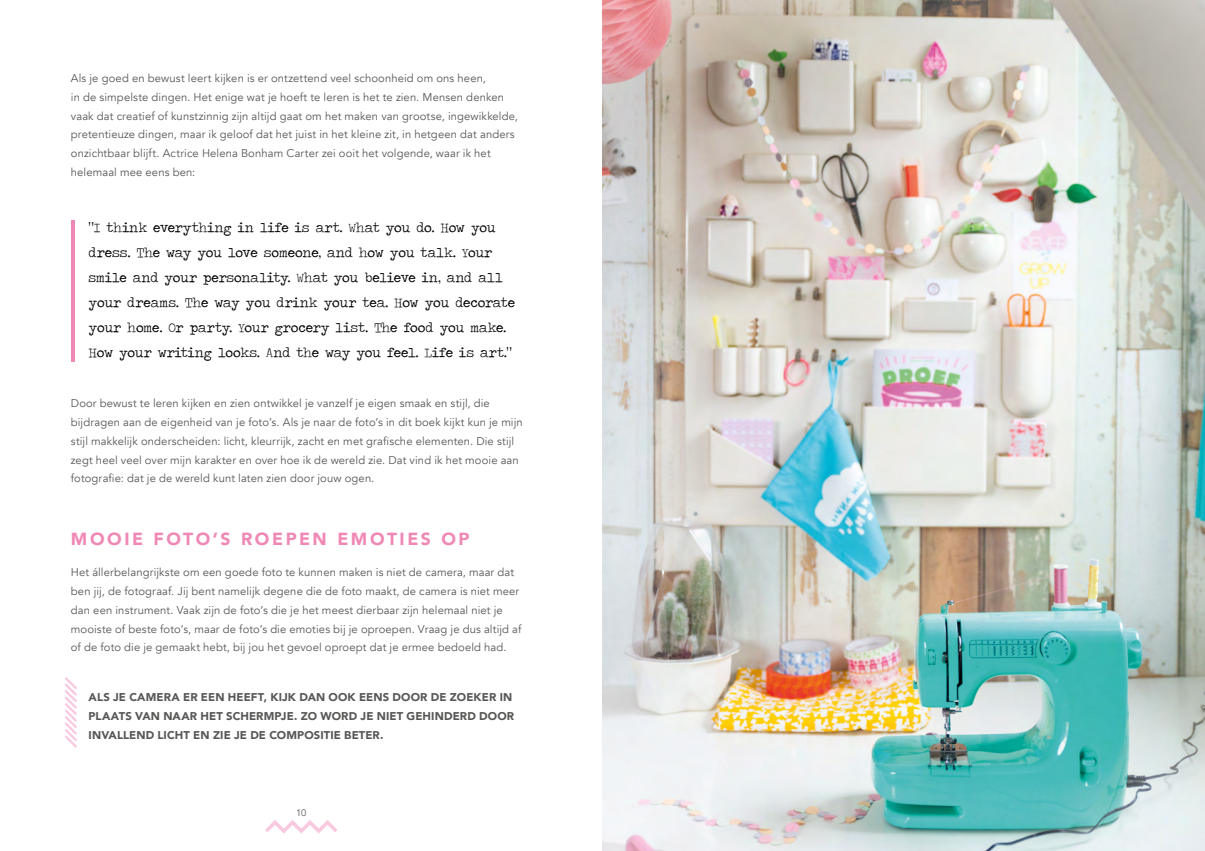
<style>
.page{position:relative;width:1205px;height:851px;background:#fff}
.page>*{position:absolute;margin:0;border:0;box-sizing:border-box;transform-origin:0 0}
.t1{font:900 17.5px "Avenir";letter-spacing:.15em;color:#f088b6}
.t2{font:13.75px/25px "Traveling Typewriter";letter-spacing:-.01em;color:#000}
.t3{font:11.25px/18.8px "Avenir";letter-spacing:.01em;color:#575756}
.t4{font:900 11.25px/18.8px "Avenir";letter-spacing:.01em;color:#575756}
.t5{font:9.38px "Avenir";color:#575756}
</style>
<div class="page">
<svg style="left:265px;top:820px;width:72px;height:14px"></svg>
<img style="left:602px;top:0;width:603px;height:850px">
<hr style="left:71px;top:220px;width:3px;height:141px;background:#f088b6">
<svg style="left:65px;top:677px;width:12px;height:71px"></svg>
<p class="t3" style="left:71px;top:69px;width:449px">Als je goed en bewust leert kijken is er ontzettend veel schoonheid om ons heen,<br>in de simpelste dingen. Het enige wat je hoeft te leren is het te zien. Mensen denken vaak dat creatief of kunstzinnig zijn altijd gaat om het maken van grootse, ingewikkelde, pretentieuze dingen, maar ik geloof dat het juist in het kleine zit, in hetgeen dat anders onzichtbaar blijft. Actrice Helena Bonham Carter zei ooit het volgende, waar ik het helemaal mee eens ben:</p>
<p class="t2" style="left:89px;top:215px;width:428px">“I think everything in life is art. What you do. How you dress. The way you love someone, and how you talk. Your smile and your personality. What you believe in, and all your dreams. The way you drink your tea. How you decorate your home. Or party. Your grocery list. The food you make.<br>How your writing looks. And the way you feel. Life is art.”</p>
<p class="t3" style="left:71px;top:394px;width:453px">Door bewust te leren kijken en zien ontwikkel je vanzelf je eigen smaak en stijl, die bijdragen aan de eigenheid van je foto’s. Als je naar de foto’s in dit boek kijkt kun je mijn stijl makkelijk onderscheiden: licht, kleurrijk, zacht en met grafische elementen. Die stijl zegt heel veel over mijn karakter en over hoe ik de wereld zie. Dat vind ik het mooie aan fotografie: dat je de wereld kunt laten zien door jouw ogen.</p>
<h1 class="t1" style="left:71px;top:524px;width:400px">MOOIE FOTO’S ROEPEN EMOTIES OP</h1>
<p class="t3" style="left:71px;top:563px;width:452px">Het állerbelangrijkste om een goede foto te kunnen maken is niet de camera, maar dat ben jij, de fotograaf. Jij bent namelijk degene die de foto maakt, de camera is niet meer dan een instrument. Vaak zijn de foto’s die je het meest dierbaar zijn helemaal niet je mooiste of beste foto’s, maar de foto’s die emoties bij je oproepen. Vraag je dus altijd af of de foto die je gemaakt hebt, bij jou het gevoel oproept dat je ermee bedoeld had.</p>
<p class="t4" style="left:89px;top:687px;width:427px">ALS JE CAMERA ER EEN HEEFT, KIJK DAN OOK EENS DOOR DE ZOEKER IN<br>PLAATS VAN NAAR HET SCHERMPJE. ZO WORD JE NIET GEHINDERD DOOR<br>INVALLEND LICHT EN ZIE JE DE COMPOSITIE BETER.</p>
<p class="t5" style="left:296px;top:807px;width:12px">10</p>
</div>
